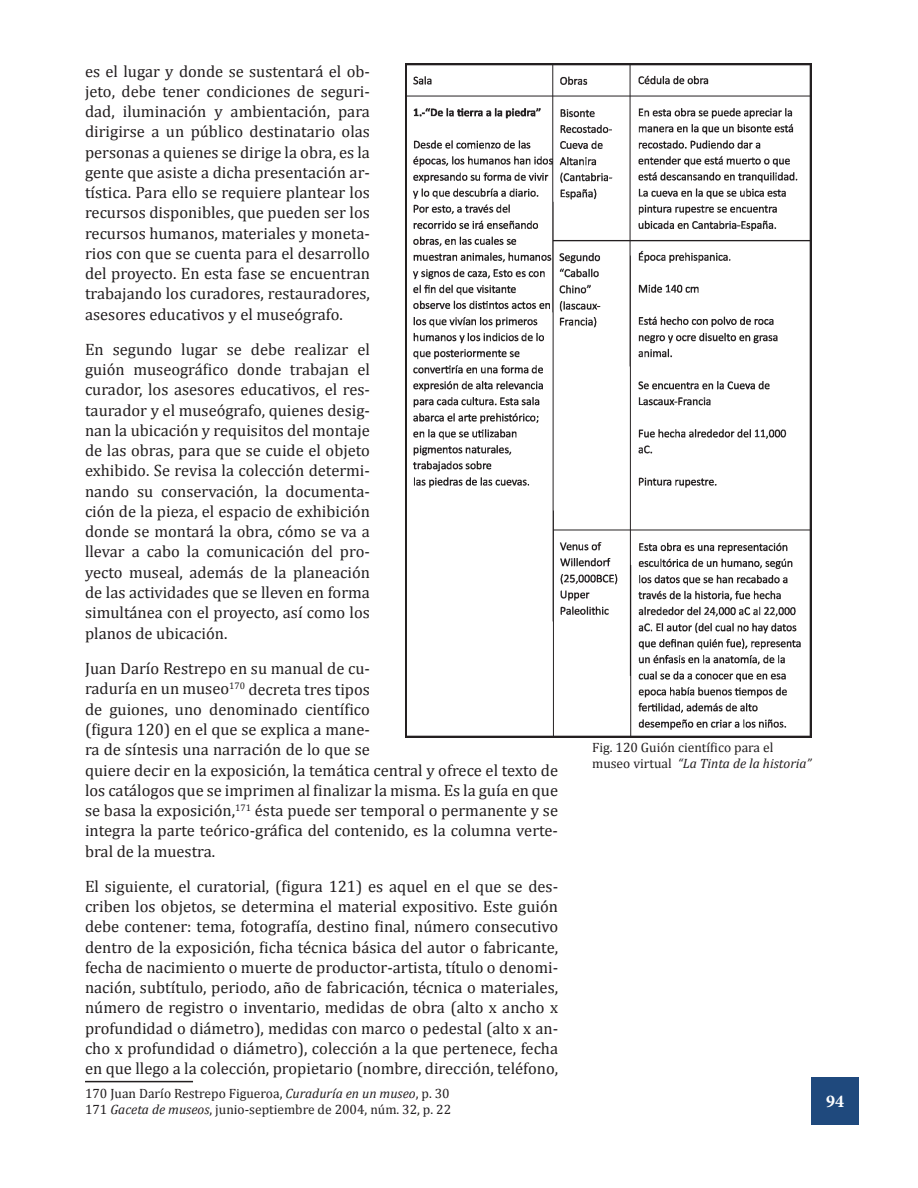
<style>
.page{position:relative;width:918px;height:1188px;background:#fff}
.page>*{position:absolute;margin:0;border:0;box-sizing:border-box;transform-origin:0 0}
.t1{font:700 18px "Minion Pro";color:#fff}
.t2{font:16.5px/20.2px "Cambria";color:#231f20;text-align:justify}
.t3{font:13.5px/16.2px "Cambria";color:#231f20}
.s1{font-style:italic}
</style>
<div class="page">
<div style="left:812px;top:1077px;width:47px;height:47px;background:#1f497d"></div>
<hr style="left:85px;top:1081px;width:108px;height:1px;background:#231f20">
<img style="left:405px;top:64px;width:407px;height:673px">
<p class="t2" style="left:85px;top:61px;width:286px">es el lugar y donde se sustentará el ob&shy;jeto, debe tener condiciones de seguri&shy;dad, iluminación y ambientación, para dirigirse a un público destinatario olas personas a quienes se dirige la obra, es la gente que asiste a dicha presentación ar&shy;tística. Para ello se requiere plantear los recursos disponibles, que pueden ser los recursos humanos, materiales y moneta&shy;rios con que se cuenta para el desarrollo del proyecto. En esta fase se encuentran trabajando los curadores, restauradores, asesores educativos y el museógrafo.</p>
<p class="t2" style="left:85px;top:339px;width:286px">En segundo lugar se debe realizar el guión museográfico donde trabajan el curador, los asesores educativos, el res&shy;taurador y el museógrafo, quienes desig&shy;nan la ubicación y requisitos del montaje de las obras, para que se cuide el objeto exhibido. Se revisa la colección determi&shy;nando su conservación, la documenta&shy;ción de la pieza, el espacio de exhibición donde se montará la obra, cómo se va a llevar a cabo la comunicación del pro&shy;yecto museal, además de la planeación de las actividades que se lleven en forma simultánea con el proyecto, así como los planos de ubicación.</p>
<p class="t2" style="left:85px;top:658px;width:475px;text-align:left">Juan Darío Restrepo en su manual de cu-<br>raduría en un museo<sup>170</sup> decreta tres tipos<br>de guiones, uno denominado científico<br>(figura 120) en el que se explica a mane-<br>ra de síntesis una narración de lo que se<br>quiere decir en la exposición, la temática central y ofrece el texto de los catálogos que se imprimen al finalizar la misma. Es la guía en que se basa la exposición,<sup>171</sup> ésta puede ser temporal o permanente y se integra la parte teórico-gráfica del contenido, es la columna verte&shy;bral de la muestra.</p>
<p class="t2" style="left:85px;top:876px;width:475px">El siguiente, el curatorial, (figura 121) es aquel en el que se des&shy;criben los objetos, se determina el material expositivo. Este guión debe contener: tema, fotografía, destino final, número consecutivo dentro de la exposición, ficha técnica básica del autor o fabricante, fecha de nacimiento o muerte de productor-artista, título o denomi&shy;nación, subtítulo, periodo, año de fabricación, técnica o materiales, número de registro o inventario, medidas de obra (alto x ancho x profundidad o diámetro), medidas con marco o pedestal (alto x an&shy;cho x profundidad o diámetro), colección a la que pertenece, fecha en que llego a la colección, propietario (nombre, dirección, teléfono,</p>
<p class="t3" style="left:85px;top:1085px;width:368px">170 Juan Darío Restrepo Figueroa, <span class="s1">Curaduría en un museo</span>, p. 30<br>171 <span class="s1">Gaceta de museos</span>, junio-septiembre de 2004, núm. 32, p. 22</p>
<p class="t3" style="left:592px;top:739px;width:221px">Fig. 120 Guión científico para el museo virtual <span class="s1">“La Tinta de la historia”</span></p>
<p class="t1" style="left:826px;top:1088px;width:19px">94</p>
</div>
